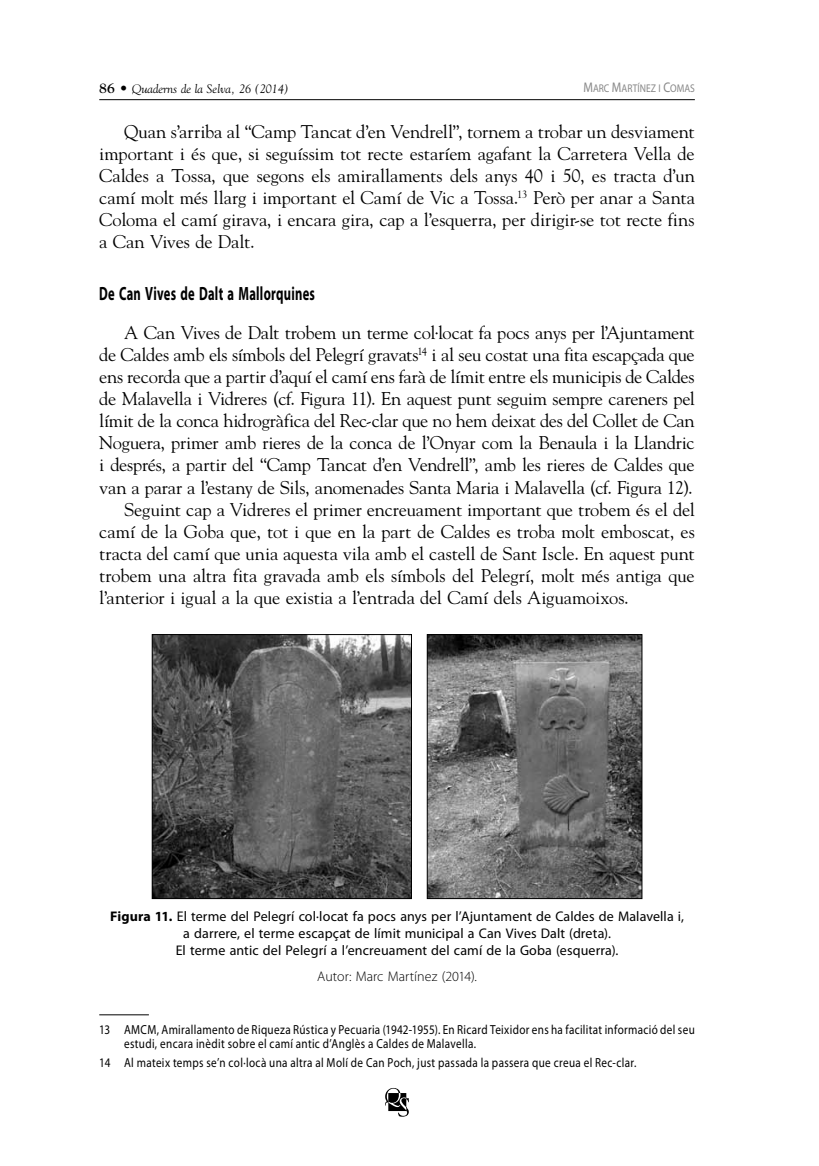
<style>
.page{position:relative;width:819px;height:1166px;background:#fff}
.page>*{position:absolute;margin:0;border:0;box-sizing:border-box;transform-origin:0 0}
.t1{font:700 19.25px "Myriad Pro";letter-spacing:.02em;color:#000;scale:.65 1}
.t2{font:18.38px/22.1px "Goudy Std";letter-spacing:-.01em;color:#000;text-align:justify}
.t3{font:14px/16.8px "Myriad Pro";letter-spacing:.01em;color:#000;text-align:center}
.t4{font:300 14px "Myriad Pro";letter-spacing:.005em;color:#000}
.t5{font:13.12px/14px "Myriad Pro";letter-spacing:.03em;color:#000;scale:.85 1}
.t6{font:italic 12.25px "Goudy Std";letter-spacing:-.005em;color:#000}
.t7{font:11.2px "Myriad Pro Regular SC800";color:#878787;scale:.85 1}
.s1{font-weight:700;font-style:normal;font-size:14px}
.s2{font-size:14px}
.s3{font-weight:700}
</style>
<div class="page">
<svg style="left:385px;top:1088px;width:24px;height:28px"></svg>
<hr style="left:99px;top:99px;width:595px;height:1px;background:#000">
<hr style="left:99px;top:1014px;width:50px;height:1px;background:#000">
<img style="left:429px;top:636px;width:211px;height:261px">
<div style="left:427px;top:634px;width:215px;height:265px;border:1px solid #000"></div>
<img style="left:154px;top:636px;width:256px;height:261px">
<div style="left:152px;top:634px;width:260px;height:265px;border:1px solid #000"></div>
<p class="t6" style="left:99px;top:81px;width:191px"><span class="s1">86 •</span> Quaderns de la Selva, 26 (2014)</p>
<p class="t7" style="left:583px;top:82px;width:133px"><span class="s2">M</span>ARC <span class="s2">M</span>ARTÍNEZ I <span class="s2">C</span>OMAS</p>
<p class="t2" style="left:99px;top:120px;width:597px;text-indent:25px">Quan s’arriba al “Camp Tancat d’en Vendrell”, tornem a trobar un desviament important i és que, si seguíssim tot recte estaríem agafant la Carretera Vella de Caldes a Tossa, que segons els amirallaments dels anys 40 i 50, es tracta d’un camí molt més llarg i important el Camí de Vic a Tossa.<sup>13</sup> Però per anar a Santa Coloma el camí girava, i encara gira, cap a l’esquerra, per dirigir-se tot recte fins a Can Vives de Dalt.</p>
<p class="t1" style="left:99px;top:281px;width:333px">De Can Vives de Dalt a Mallorquines</p>
<p class="t2" style="left:124px;top:321px;width:572px">A Can Vives de Dalt trobem un terme col·locat fa pocs anys per l’Ajuntament</p>
<p class="t2" style="left:99px;top:344px;width:597px">de Caldes amb els símbols del Pelegrí gravats<sup>14</sup> i al seu costat una fita escapçada que</p>
<p class="t2" style="left:99px;top:366px;width:597px">ens recorda que a partir d’aquí el camí ens farà de límit entre els municipis de Caldes</p>
<p class="t2" style="left:99px;top:388px;width:597px">de Malavella i Vidreres (cf. Figura 11). En aquest punt seguim sempre careners pel</p>
<p class="t2" style="left:99px;top:410px;width:597px">límit de la conca hidrogràfica del Rec-clar que no hem deixat des del Collet de Can</p>
<p class="t2" style="left:99px;top:432px;width:597px">Noguera, primer amb rieres de la conca de l’Onyar com la Benaula i la Llandric</p>
<p class="t2" style="left:99px;top:454px;width:597px">i després, a partir del “Camp Tancat d’en Vendrell”, amb les rieres de Caldes que</p>
<p class="t2" style="left:99px;top:476px;width:595px">van a parar a l’estany de Sils, anomenades Santa Maria i Malavella (cf. Figura 12).</p>
<p class="t2" style="left:124px;top:498px;width:572px">Seguint cap a Vidreres el primer encreuament important que trobem és el del</p>
<p class="t2" style="left:99px;top:520px;width:597px">camí de la Goba que, tot i que en la part de Caldes es troba molt emboscat, es</p>
<p class="t2" style="left:99px;top:542px;width:597px">tracta del camí que unia aquesta vila amb el castell de Sant Iscle. En aquest punt</p>
<p class="t2" style="left:99px;top:564px;width:597px">trobem una altra fita gravada amb els símbols del Pelegrí, molt més antiga que</p>
<p class="t2" style="left:99px;top:586px;width:531px">l’anterior i igual a la que existia a l’entrada del Camí dels Aiguamoixos.</p>
<p class="t3" style="left:110px;top:907px;width:575px"><span class="s3">Figura 11.</span> El terme del Pelegrí col·locat fa pocs anys per l’Ajuntament de Caldes de Malavella i, a darrere, el terme escapçat de límit municipal a Can Vives Dalt (dreta).<br>El terme antic del Pelegrí a l’encreuament del camí de la Goba (esquerra).</p>
<p class="t4" style="left:317px;top:969px;width:161px">Autor: Marc Martínez (2014).</p>
<p class="t5" style="left:124px;top:1022px;width:673px;text-indent:-25px">13 AMCM, Amirallamento de Riqueza Rústica y Pecuaria (1942-1955). En Ricard Teixidor ens ha facilitat informació del seu estudi, encara inèdit sobre el camí antic d’Anglès a Caldes de Malavella.</p>
<p class="t5" style="left:99px;top:1055px;width:633px">14 Al mateix temps se’n col·locà una altra al Molí de Can Poch, just passada la passera que creua el Rec-clar.</p>
</div>
